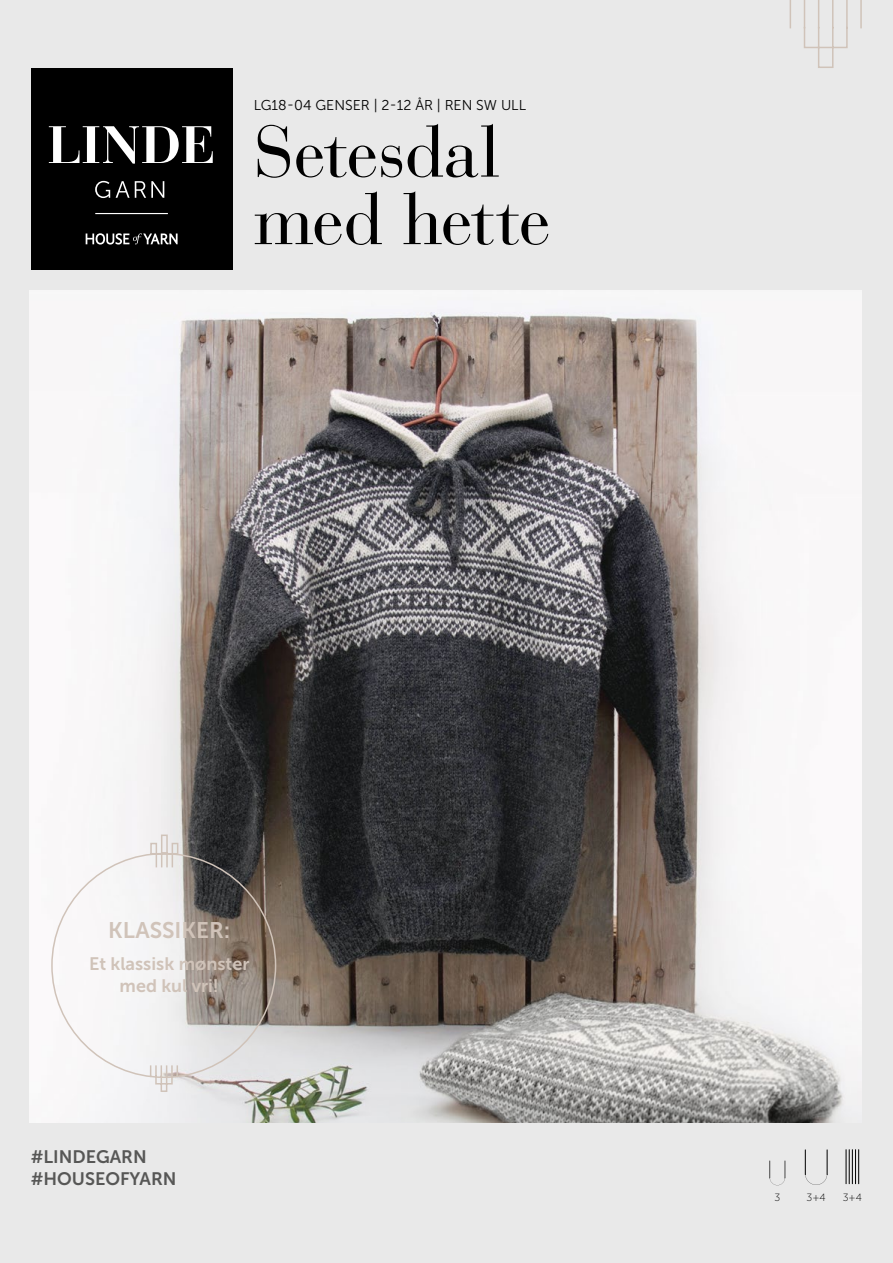
<style>
.page{position:relative;width:893px;height:1263px;background:#e9e9e9}
.page>*{position:absolute;margin:0;border:0;box-sizing:border-box;transform-origin:0 0}
.t1{font:72px "Bauer Bodoni Std";letter-spacing:-.015em;color:#000}
.t2{font:22.5px "Museo Sans 700";color:#d0c3b9}
.t3{font:18px "Museo Sans 700";color:#d0c3b9}
.t4{font:18px "Museo Sans 700";color:#575756}
.t5{font:14.25px "Museo Sans 300";color:#000}
.t6{font:10.5px "Museo Sans 100";color:#000}
</style>
<div class="page">
<img style="left:30px;top:291px;width:832px;height:832px">
<div style="left:31px;top:68px;width:201px;height:201px;background:#000"></div>
<hr style="left:96px;top:213px;width:71px;height:1px;background:#fff">
<svg style="left:49px;top:126px;width:164px;height:38px"></svg>
<svg style="left:95px;top:181px;width:15px;height:17px"></svg>
<svg style="left:116px;top:181px;width:48px;height:17px"></svg>
<svg style="left:86px;top:233px;width:92px;height:12px"></svg>
<svg style="left:50px;top:834px;width:227px;height:259px"></svg>
<svg style="left:789px;top:0;width:73px;height:68px"></svg>
<svg style="left:769px;top:1160px;width:17px;height:25px"></svg>
<svg style="left:805px;top:1149px;width:23px;height:36px"></svg>
<hr style="left:845px;top:1149px;width:1px;height:35px;background:#000">
<hr style="left:849px;top:1149px;width:1px;height:35px;background:#000">
<hr style="left:852px;top:1149px;width:1px;height:35px;background:#000">
<hr style="left:855px;top:1149px;width:1px;height:35px;background:#000">
<hr style="left:858px;top:1149px;width:1px;height:35px;background:#000">
<p class="t5" style="left:254px;top:97px;width:274px">LG18-04 GENSER | 2-12 ÅR | REN SW ULL</p>
<p class="t1" style="left:254px;top:109px;width:248px">Setesdal</p>
<p class="t1" style="left:254px;top:176px;width:298px">med hette</p>
<p class="t2" style="left:108px;top:917px;width:124px">KLASSIKER:</p>
<p class="t3" style="left:89px;top:954px;width:162px">Et klassisk mønster</p>
<p class="t3" style="left:120px;top:975px;width:101px">med kul vri!</p>
<p class="t4" style="left:31px;top:1147px;width:117px">#LINDEGARN</p>
<p class="t4" style="left:31px;top:1168px;width:147px">#HOUSEOFYARN</p>
<p class="t6" style="left:774px;top:1192px;width:7px">3</p>
<p class="t6" style="left:807px;top:1192px;width:21px">3+4</p>
<p class="t6" style="left:843px;top:1192px;width:21px">3+4</p>
</div>
